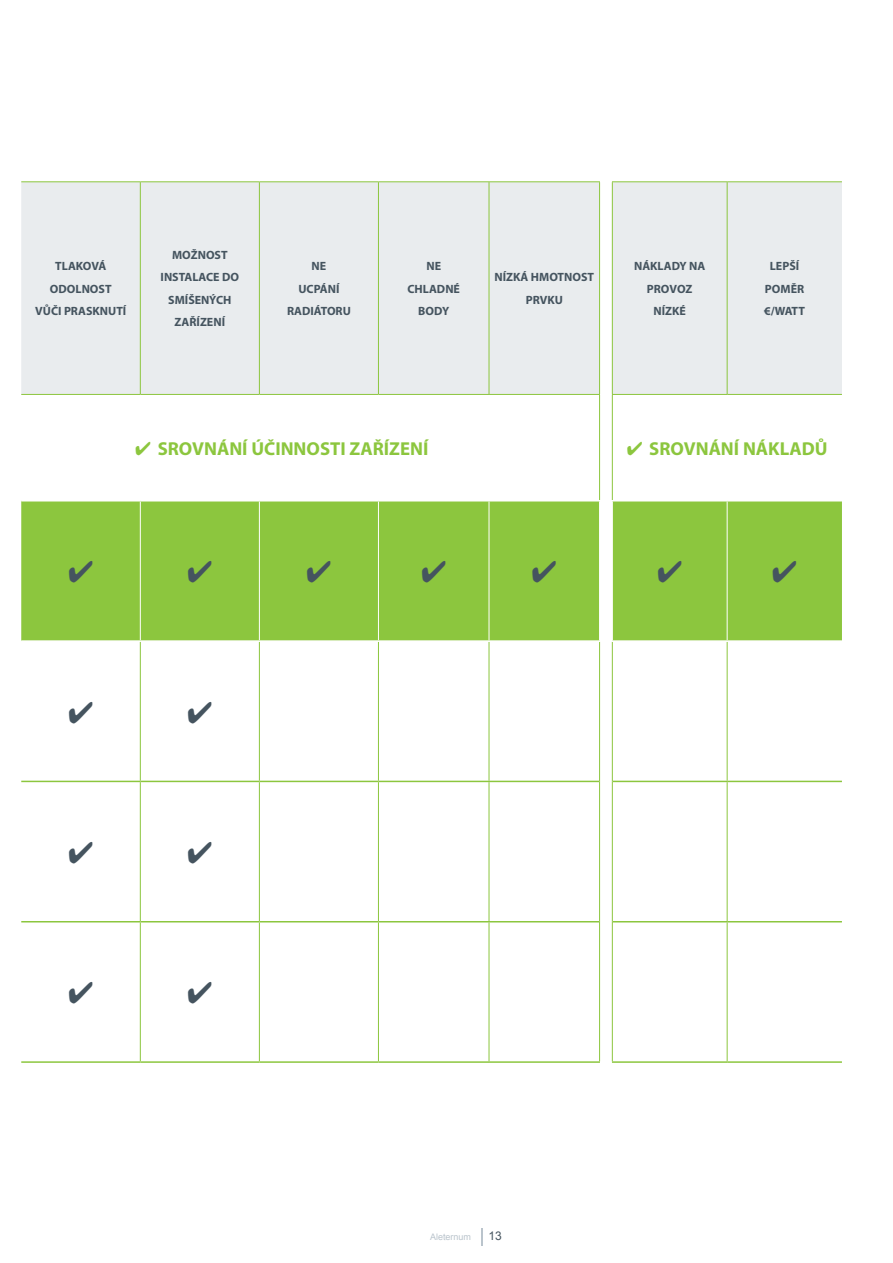
<style>
.page{position:relative;width:893px;height:1263px;background:#fff}
.page>*{position:absolute;margin:0;border:0;box-sizing:border-box;transform-origin:0 0}
.t1{font:700 18.75px "Myriad Pro";color:#8cc63e}
.t2{font:700 12px/22.5px "Myriad Pro";color:#45545f;text-align:center}
.t3{font:12px "Arial";color:#45545f}
.t4{font:9px "Arial";color:#bac4cc}
</style>
<div class="page">
<svg style="left:482px;top:1229px;width:1px;height:17px"></svg>
<div style="left:21px;top:182px;width:821px;height:212px;background:#e9ecee"></div>
<div style="left:21px;top:501px;width:821px;height:139px;background:#8cc63e"></div>
<svg style="left:21px;top:642px;width:821px;height:420px"></svg>
<hr style="left:21px;top:181px;width:119px;height:1px;background:#8cc63e">
<hr style="left:140px;top:181px;width:119px;height:1px;background:#8cc63e">
<hr style="left:140px;top:182px;width:1px;height:212px;background:#8cc63e">
<hr style="left:259px;top:181px;width:119px;height:1px;background:#8cc63e">
<hr style="left:259px;top:182px;width:1px;height:212px;background:#8cc63e">
<hr style="left:378px;top:181px;width:111px;height:1px;background:#8cc63e">
<hr style="left:378px;top:182px;width:1px;height:212px;background:#8cc63e">
<hr style="left:489px;top:181px;width:111px;height:1px;background:#8cc63e">
<hr style="left:489px;top:182px;width:1px;height:212px;background:#8cc63e">
<hr style="left:599px;top:182px;width:1px;height:212px;background:#8cc63e">
<hr style="left:612px;top:181px;width:115px;height:1px;background:#8cc63e">
<hr style="left:612px;top:182px;width:1px;height:212px;background:#8cc63e">
<hr style="left:727px;top:181px;width:115px;height:1px;background:#8cc63e">
<hr style="left:727px;top:182px;width:1px;height:212px;background:#8cc63e">
<hr style="left:21px;top:394px;width:119px;height:1px;background:#8cc63e">
<hr style="left:140px;top:394px;width:119px;height:1px;background:#8cc63e">
<hr style="left:259px;top:394px;width:119px;height:1px;background:#8cc63e">
<hr style="left:378px;top:394px;width:111px;height:1px;background:#8cc63e">
<hr style="left:489px;top:394px;width:111px;height:1px;background:#8cc63e">
<hr style="left:599px;top:395px;width:1px;height:105px;background:#8cc63e">
<hr style="left:612px;top:394px;width:115px;height:1px;background:#8cc63e">
<hr style="left:612px;top:395px;width:1px;height:105px;background:#8cc63e">
<hr style="left:727px;top:394px;width:115px;height:1px;background:#8cc63e">
<hr style="left:140px;top:642px;width:1px;height:139px;background:#8cc63e">
<hr style="left:259px;top:642px;width:1px;height:139px;background:#8cc63e">
<hr style="left:378px;top:642px;width:1px;height:139px;background:#8cc63e">
<hr style="left:489px;top:642px;width:1px;height:139px;background:#8cc63e">
<hr style="left:599px;top:642px;width:1px;height:139px;background:#8cc63e">
<hr style="left:612px;top:642px;width:1px;height:139px;background:#8cc63e">
<hr style="left:727px;top:642px;width:1px;height:139px;background:#8cc63e">
<hr style="left:21px;top:781px;width:119px;height:1px;background:#8cc63e">
<hr style="left:140px;top:781px;width:119px;height:1px;background:#8cc63e">
<hr style="left:259px;top:781px;width:119px;height:1px;background:#8cc63e">
<hr style="left:378px;top:781px;width:111px;height:1px;background:#8cc63e">
<hr style="left:489px;top:781px;width:110px;height:1px;background:#8cc63e">
<hr style="left:140px;top:782px;width:1px;height:139px;background:#8cc63e">
<hr style="left:259px;top:782px;width:1px;height:139px;background:#8cc63e">
<hr style="left:378px;top:782px;width:1px;height:139px;background:#8cc63e">
<hr style="left:489px;top:782px;width:1px;height:139px;background:#8cc63e">
<hr style="left:599px;top:781px;width:1px;height:141px;background:#8cc63e">
<hr style="left:613px;top:781px;width:114px;height:1px;background:#8cc63e">
<hr style="left:727px;top:781px;width:115px;height:1px;background:#8cc63e">
<hr style="left:612px;top:781px;width:1px;height:141px;background:#8cc63e">
<hr style="left:727px;top:782px;width:1px;height:139px;background:#8cc63e">
<hr style="left:21px;top:921px;width:119px;height:1px;background:#8cc63e">
<hr style="left:140px;top:921px;width:119px;height:1px;background:#8cc63e">
<hr style="left:259px;top:921px;width:119px;height:1px;background:#8cc63e">
<hr style="left:378px;top:921px;width:111px;height:1px;background:#8cc63e">
<hr style="left:489px;top:921px;width:110px;height:1px;background:#8cc63e">
<hr style="left:21px;top:1061px;width:119px;height:2px;background:#8cc63e">
<hr style="left:140px;top:922px;width:1px;height:139px;background:#8cc63e">
<hr style="left:259px;top:922px;width:1px;height:139px;background:#8cc63e">
<hr style="left:378px;top:922px;width:1px;height:139px;background:#8cc63e">
<hr style="left:489px;top:922px;width:1px;height:139px;background:#8cc63e">
<hr style="left:599px;top:922px;width:1px;height:139px;background:#8cc63e">
<hr style="left:613px;top:921px;width:114px;height:1px;background:#8cc63e">
<hr style="left:727px;top:921px;width:115px;height:1px;background:#8cc63e">
<hr style="left:612px;top:922px;width:1px;height:139px;background:#8cc63e">
<hr style="left:727px;top:922px;width:1px;height:139px;background:#8cc63e">
<hr style="left:140px;top:501px;width:1px;height:139px;background:#fff">
<hr style="left:259px;top:501px;width:1px;height:139px;background:#fff">
<hr style="left:378px;top:501px;width:1px;height:139px;background:#fff">
<hr style="left:489px;top:501px;width:1px;height:139px;background:#fff">
<hr style="left:599px;top:501px;width:1px;height:139px;background:#fff">
<hr style="left:612px;top:501px;width:1px;height:139px;background:#fff">
<hr style="left:727px;top:501px;width:1px;height:139px;background:#fff">
<hr style="left:140px;top:1061px;width:119px;height:2px;background:#8cc63e">
<hr style="left:259px;top:1061px;width:119px;height:2px;background:#8cc63e">
<hr style="left:378px;top:1061px;width:111px;height:2px;background:#8cc63e">
<hr style="left:489px;top:1061px;width:111px;height:2px;background:#8cc63e">
<hr style="left:612px;top:1061px;width:115px;height:2px;background:#8cc63e">
<hr style="left:727px;top:1061px;width:115px;height:2px;background:#8cc63e">
<svg style="left:69px;top:561px;width:23px;height:22px"></svg>
<svg style="left:188px;top:561px;width:24px;height:22px"></svg>
<svg style="left:307px;top:561px;width:24px;height:22px"></svg>
<svg style="left:422px;top:561px;width:23px;height:22px"></svg>
<svg style="left:533px;top:561px;width:23px;height:22px"></svg>
<svg style="left:658px;top:561px;width:23px;height:22px"></svg>
<svg style="left:773px;top:561px;width:23px;height:22px"></svg>
<svg style="left:69px;top:701px;width:23px;height:22px"></svg>
<svg style="left:188px;top:701px;width:24px;height:22px"></svg>
<svg style="left:69px;top:841px;width:23px;height:22px"></svg>
<svg style="left:188px;top:841px;width:24px;height:22px"></svg>
<svg style="left:69px;top:982px;width:23px;height:21px"></svg>
<svg style="left:188px;top:982px;width:24px;height:21px"></svg>
<p class="t2" style="left:35px;top:255px;width:93px">TLAKOVÁ<br>ODOLNOST<br>VŮČI PRASKNUTÍ</p>
<p class="t2" style="left:161px;top:244px;width:80px">MOŽNOST<br>INSTALACE DO<br>SMÍŠENÝCH<br>ZAŘÍZENÍ</p>
<p class="t2" style="left:287px;top:255px;width:65px">NE<br>UCPÁNÍ<br>RADIÁTORU</p>
<p class="t2" style="left:407px;top:255px;width:54px">NE<br>CHLADNÉ<br>BODY</p>
<p class="t2" style="left:494px;top:266px;width:101px">NÍZKÁ HMOTNOST<br>PRVKU</p>
<p class="t2" style="left:634px;top:255px;width:73px">NÁKLADY NA<br>PROVOZ<br>NÍZKÉ</p>
<p class="t2" style="left:764px;top:255px;width:42px">LEPŠÍ<br>POMĚR €/WATT</p>
<h1 class="t1" style="left:135px;top:438px;width:295px">✔ SROVNÁNÍ ÚČINNOSTI ZAŘÍZENÍ</h1>
<h1 class="t1" style="left:627px;top:438px;width:202px">✔ SROVNÁNÍ NÁKLADŮ</h1>
<p class="t4" style="left:430px;top:1233px;width:43px">Aleternum</p>
<p class="t3" style="left:488px;top:1229px;width:15px">13</p>
</div>
